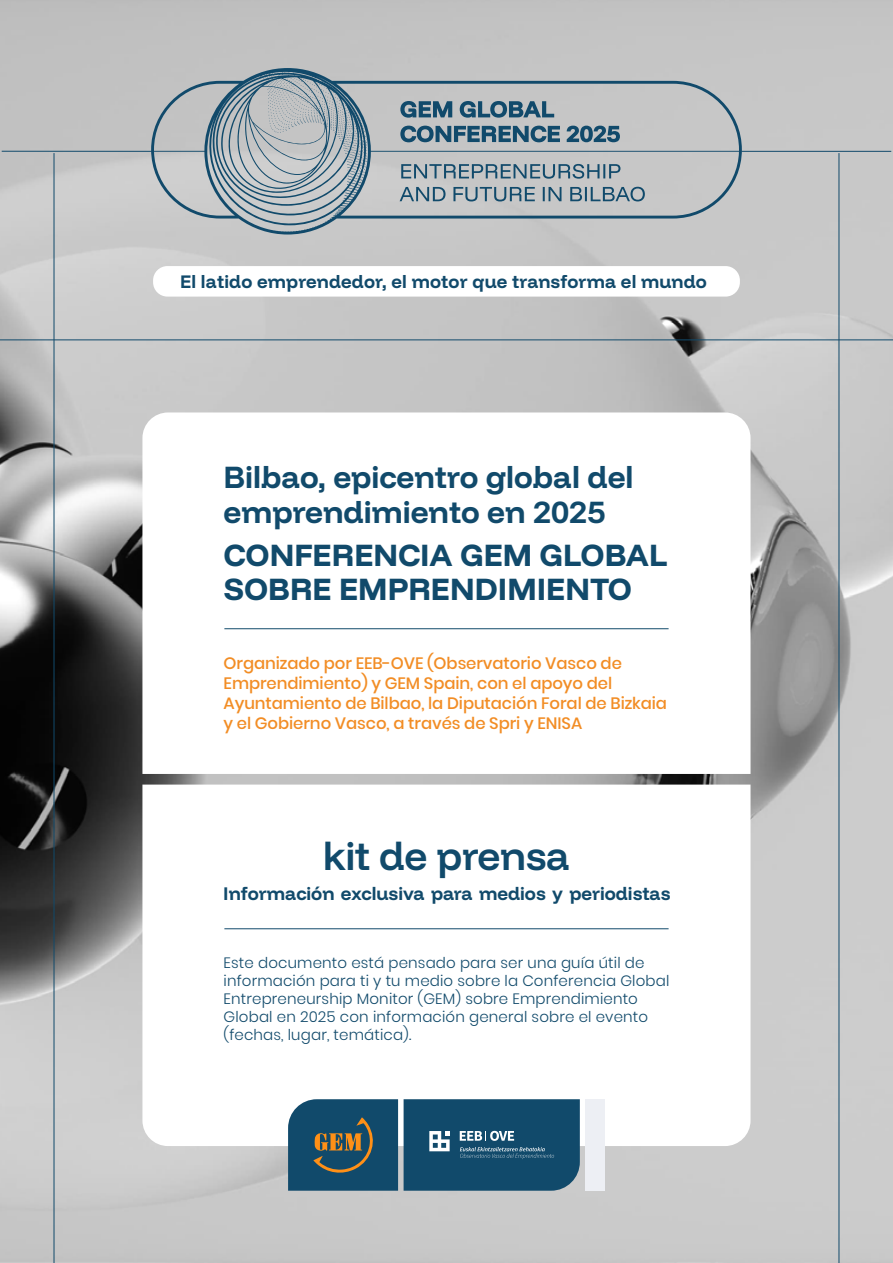
<style>
.page{position:relative;width:893px;height:1263px;background:#fff}
.page>*{position:absolute;margin:0;border:0;box-sizing:border-box;transform-origin:0 0}
.t1{font:300 40.5px "Funnel Display";letter-spacing:-.01em;color:#114a6b}
.t2{font:300 31.5px/34.5px "Funnel Display";color:#114a6b}
.t3{font:300 18.75px "Funnel Display";color:#114a6b}
.t4{font:300 18.6px "Funnel Display";letter-spacing:.01em;color:#114a6b}
.t5{font:500 16.5px/19.8px "Poppins";letter-spacing:-.005em;color:#f28d25}
.t6{font:300 15px/18px "Poppins";letter-spacing:.01em;color:#114a6b}
</style>
<div class="page">
<img style="left:0;top:0;width:893px;height:1263px">
<svg style="left:142px;top:412px;width:608px;height:362px"></svg>
<svg style="left:142px;top:784px;width:608px;height:362px"></svg>
<svg style="left:151px;top:68px;width:591px;height:166px;background:#a9b2b7"></svg>
<hr style="left:741px;top:151px;width:150px;height:1px;background:#114a6b">
<hr style="left:2px;top:151px;width:150px;height:1px;background:#114a6b">
<hr style="left:0;top:340px;width:893px;height:1px;background:#114a6b">
<div style="left:153px;top:266px;width:587px;height:31px;background:#fff;border-radius:14px"></div>
<hr style="left:54px;top:153px;width:1px;height:1110px;background:#114a6b">
<hr style="left:839px;top:153px;width:1px;height:1110px;background:#114a6b">
<hr style="left:224px;top:628px;width:445px;height:1px;background:#114a6b">
<hr style="left:224px;top:928px;width:445px;height:1px;background:#114a6b">
<svg style="left:404px;top:1099px;width:176px;height:92px;background:#205574"></svg>
<div style="left:585px;top:1099px;width:20px;height:91px;background:#edeff4"></div>
<svg style="left:288px;top:1099px;width:110px;height:92px;background:#2a5467"></svg>
<p class="t4" style="left:180px;top:270px;width:528px">El latido emprendedor, el motor que transforma el mundo</p>
<h2 class="t2" style="left:224px;top:460px;width:411px">Bilbao, epicentro global del emprendimiento en 2025</h2>
<h2 class="t2" style="left:224px;top:538px;width:445px">CONFERENCIA GEM GLOBAL<br>SOBRE EMPRENDIMIENTO</h2>
<p class="t5" style="left:224px;top:654px;width:445px">Organizado por EEB-OVE (Observatorio Vasco de Emprendimiento) y GEM Spain, con el apoyo del Ayuntamiento de Bilbao, la Diputación Foral de Bizkaia y el Gobierno Vasco, a través de Spri y ENISA</p>
<h1 class="t1" style="left:323px;top:832px;width:248px">kit de prensa</h1>
<p class="t3" style="left:223px;top:883px;width:449px">Información exclusiva para medios y periodistas</p>
<p class="t6" style="left:224px;top:954px;width:447px">Este documento está pensado para ser una guía útil de información para ti y tu medio sobre la Conferencia Global Entrepreneurship Monitor (GEM) sobre Emprendimiento Global en 2025 con información general sobre el evento (fechas, lugar, temática).</p>
</div>
